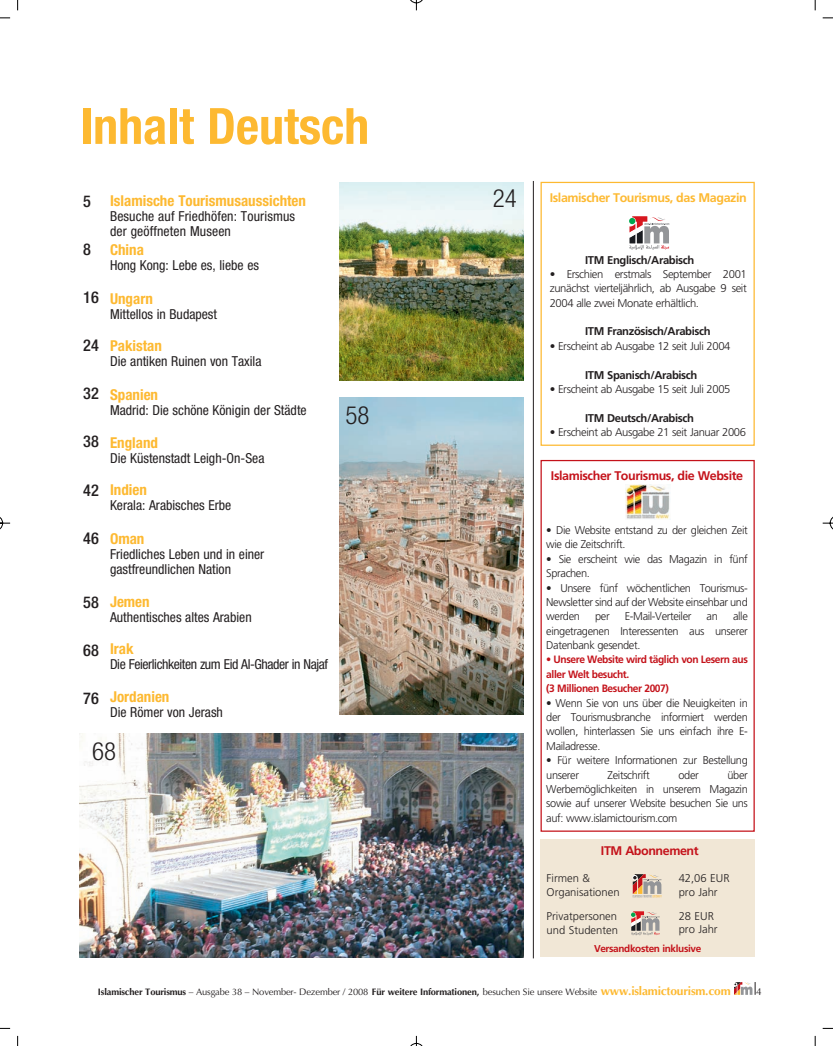
<style>
.page{position:relative;width:833px;height:1046px;background:#fff}
.page>*{position:absolute;margin:0;border:0;box-sizing:border-box;transform-origin:0 0}
.t1{font:700 condensed 50px "Helvetica Neue";color:#fdb931}
.t2{font:300 condensed 25px "Helvetica Neue";color:#231f20}
.t3{font:500 condensed 16.25px "Helvetica Neue";color:#231f20}
.t4{font:700 condensed 15px "Helvetica Neue";color:#fdb931}
.t5{font:condensed 13.75px/15px "Helvetica Neue";color:#231f20}
.t6{font:condensed 13.75px "Helvetica Neue";letter-spacing:-.03em;color:#231f20}
.t7{font:700 12.5px "Frutiger";letter-spacing:-.035em;color:#c4121a}
.t8{font:700 12.5px "Frutiger";letter-spacing:-.035em;color:#fdb931}
.t9{font:300 11.25px/14.4px "Frutiger";letter-spacing:-.035em;color:#231f20;text-align:justify}
.t10{font:700 11.25px "Frutiger";letter-spacing:-.035em;color:#231f20}
.t11{font:300 11.25px/13.8px "Frutiger";color:#231f20}
.t12{font:700 10.62px/14.4px "Frutiger";letter-spacing:-.04em;color:#c4121a;scale:.96 1}
.t13{font:700 10px "Frutiger";letter-spacing:-.035em;color:#c4121a}
.t14{font:10px "Optima";color:#231f20}
.t15{font:9.38px "Optima";letter-spacing:-.015em;color:#231f20}
.s1{font-weight:700}
.s2{font-weight:700;font-size:12px;color:#fdb931}
</style>
<div class="page">
<img style="left:0;top:0;width:833px;height:1045px">
<h1 class="t1" style="left:80px;top:108px;width:290px">Inhalt Deutsch</h1>
<h3 class="t3" style="left:83px;top:196px;width:9px">5</h3>
<h3 class="t3" style="left:83px;top:244px;width:9px">8</h3>
<h3 class="t3" style="left:83px;top:292px;width:17px">16</h3>
<h3 class="t3" style="left:83px;top:340px;width:17px">24</h3>
<h3 class="t3" style="left:83px;top:388px;width:17px">32</h3>
<h3 class="t3" style="left:83px;top:436px;width:17px">38</h3>
<h3 class="t3" style="left:83px;top:484px;width:17px">42</h3>
<h3 class="t3" style="left:83px;top:532px;width:17px">46</h3>
<h3 class="t3" style="left:83px;top:596px;width:17px">58</h3>
<h3 class="t3" style="left:83px;top:644px;width:17px">68</h3>
<h3 class="t3" style="left:83px;top:692px;width:17px">76</h3>
<h3 class="t4" style="left:110px;top:195px;width:197px">Islamische Tourismusaussichten</h3>
<p class="t5" style="left:110px;top:210px;width:187px">Besuche auf Friedhöfen: Tourismus der geöffneten Museen</p>
<h3 class="t4" style="left:110px;top:244px;width:35px">China</h3>
<p class="t5" style="left:110px;top:259px;width:150px">Hong Kong: Lebe es, liebe es</p>
<h3 class="t4" style="left:110px;top:293px;width:44px">Ungarn</h3>
<p class="t5" style="left:110px;top:307px;width:109px">Mittellos in Budapest</p>
<h3 class="t4" style="left:110px;top:340px;width:53px">Pakistan</h3>
<p class="t5" style="left:110px;top:355px;width:153px">Die antiken Ruinen von Taxila</p>
<h3 class="t4" style="left:110px;top:389px;width:50px">Spanien</h3>
<p class="t5" style="left:110px;top:404px;width:198px">Madrid: Die schöne Königin der Städte</p>
<h3 class="t4" style="left:110px;top:437px;width:50px">England</h3>
<p class="t5" style="left:110px;top:451px;width:156px">Die Küstenstadt Leigh-On-Sea</p>
<h3 class="t4" style="left:110px;top:484px;width:38px">Indien</h3>
<p class="t5" style="left:110px;top:499px;width:123px">Kerala: Arabisches Erbe</p>
<h3 class="t4" style="left:110px;top:533px;width:36px">Oman</h3>
<p class="t5" style="left:110px;top:547px;width:156px">Friedliches Leben und in einer gastfreundlichen Nation</p>
<h3 class="t4" style="left:110px;top:596px;width:41px">Jemen</h3>
<p class="t5" style="left:110px;top:610px;width:143px">Authentisches altes Arabien</p>
<h3 class="t4" style="left:110px;top:643px;width:25px">Irak</h3>
<p class="t6" style="left:110px;top:659px;width:220px">Die Feierlichkeiten zum Eid Al-Ghader in Najaf</p>
<h3 class="t4" style="left:110px;top:691px;width:61px">Jordanien</h3>
<p class="t5" style="left:110px;top:706px;width:114px">Die Römer von Jerash</p>
<h2 class="t2" style="left:92px;top:742px;width:25px">68</h2>
<h2 class="t2" style="left:345px;top:406px;width:26px">58</h2>
<h2 class="t2" style="left:493px;top:189px;width:26px">24</h2>
<p class="t8" style="left:550px;top:192px;width:198px">Islamischer Tourismus, das Magazin</p>
<p class="t10" style="left:585px;top:255px;width:111px">ITM Englisch/Arabisch</p>
<p class="t9" style="left:550px;top:267px;width:198px">• Erschien erstmals September 2001 zunächst vierteljährlich, ab Ausgabe 9 seit 2004 alle zwei Monate erhältlich.</p>
<p class="t10" style="left:585px;top:327px;width:127px">ITM Französisch/Arabisch</p>
<p class="t9" style="left:550px;top:339px;width:182px">• Erscheint ab Ausgabe 12 seit Juli 2004</p>
<p class="t10" style="left:585px;top:370px;width:114px">ITM Spanisch/Arabisch</p>
<p class="t9" style="left:550px;top:383px;width:182px">• Erscheint ab Ausgabe 15 seit Juli 2005</p>
<p class="t10" style="left:585px;top:413px;width:110px">ITM Deutsch/Arabisch</p>
<p class="t9" style="left:550px;top:426px;width:198px">• Erscheint ab Ausgabe 21 seit Januar 2006</p>
<p class="t7" style="left:551px;top:470px;width:194px">Islamischer Tourismus, die Website</p>
<p class="t9" style="left:546px;top:523px;width:203px">• Die Website entstand zu der gleichen Zeit wie die Zeitschrift.</p>
<p class="t9" style="left:546px;top:552px;width:203px">• Sie erscheint wie das Magazin in fünf<br>Sprachen.</p>
<p class="t9" style="left:546px;top:581px;width:203px">• Unsere fünf wöchentlichen Tourismus-Newsletter sind auf der Website einsehbar und werden</p>
<p class="t9" style="left:546px;top:610px;width:203px;text-indent:187px">alle eingetragenen Interessenten aus unserer Datenbank gesendet.</p>
<p class="t12" style="left:546px;top:653px;width:211px">• Unsere Website wird täglich von Lesern aus aller Welt besucht.<br>(3 Millionen Besucher 2007)</p>
<p class="t9" style="left:546px;top:696px;width:203px">• Wenn Sie von uns über die Neuigkeiten in der Tourismusbranche informiert werden wollen, hinterlassen Sie uns einfach ihre E-Mailadresse.</p>
<p class="t9" style="left:546px;top:753px;width:203px">• Für weitere Informationen zur Bestellung unserer</p>
<p class="t9" style="left:595px;top:610px;width:16px">per</p>
<p class="t9" style="left:625px;top:610px;width:68px">E-Mail-Verteiler</p>
<p class="t9" style="left:706px;top:610px;width:13px">an</p>
<p class="t9" style="left:607px;top:768px;width:44px">Zeitschrift</p>
<p class="t9" style="left:678px;top:768px;width:22px">oder</p>
<p class="t9" style="left:546px;top:768px;width:203px;text-indent:181px">über Werbemöglichkeiten in unserem Magazin sowie auf unserer Website besuchen Sie uns auf: www.islamictourism.com</p>
<p class="t7" style="left:601px;top:845px;width:99px">ITM Abonnement</p>
<p class="t11" style="left:546px;top:872px;width:75px">Firmen &amp;<br>Organisationen</p>
<p class="t11" style="left:546px;top:909px;width:73px">Privatpersonen und Studenten</p>
<p class="t13" style="left:594px;top:943px;width:109px">Versandkosten inklusive</p>
<p class="t15" style="left:98px;top:987px;width:634px"><span class="s1">Islamischer Tourismus</span> – Ausgabe 38 – November- Dezember / 2008 <span class="s1">Für weitere Informationen,</span> besuchen Sie unsere Website <span class="s2">www.islamictourism.com</span></p>
<p class="t11" style="left:678px;top:871px;width:52px">42,06 EUR pro Jahr</p>
<p class="t11" style="left:678px;top:909px;width:41px">28 EUR pro Jahr</p>
<p class="t14" style="left:756px;top:987px;width:7px">4</p>
</div>
